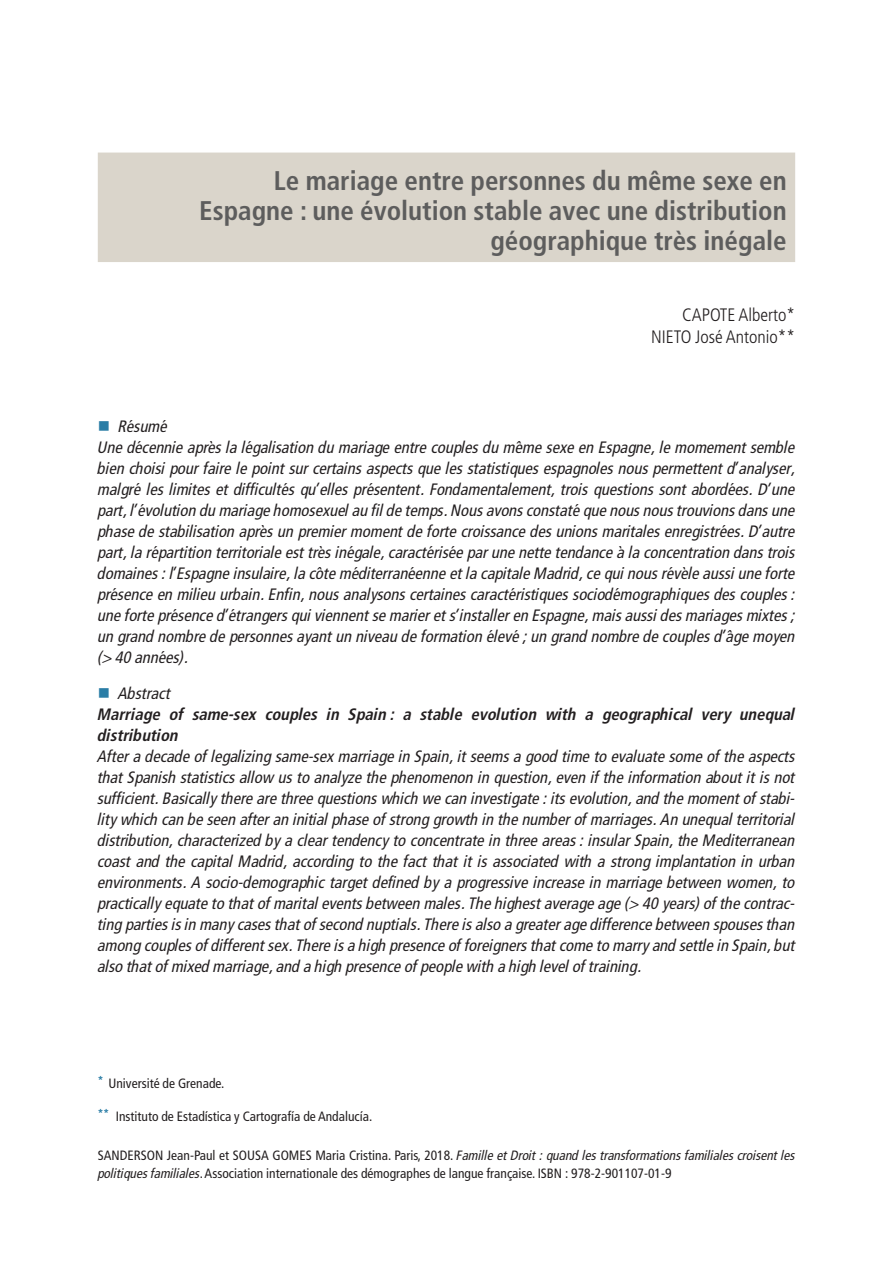
<style>
.page{position:relative;width:893px;height:1263px;background:#fff}
.page>*{position:absolute;margin:0;border:0;box-sizing:border-box;transform-origin:0 0}
.Chap_Titre_3_lignes{font:700 condensed 27px/30px "Frutiger LT Std";color:#5d5d5d;text-align:right}
.Chap_Auteur{font:300 condensed 18px/22.5px "Frutiger LT Std";color:#231f20;text-align:right}
.Résumé_suite{font:italic condensed 16.5px/21px "Frutiger LT Std";color:#231f20;text-align:justify}
.Résumé_suite-2{font:italic 700 condensed 16.5px/21px "Frutiger LT Std";color:#231f20}
.Note_de_bas_de_page{font:condensed 13.5px/18px "Frutiger LT Std";color:#231f20}
.s1{font-style:italic}
</style>
<div class="page">
<div style="left:98px;top:153px;width:697px;height:109px;background:#dad5cb"></div>
<p class="Chap_Titre_3_lignes" style="left:199px;top:166px;width:589px">Le mariage entre personnes du même sexe en<br>Espagne : une évolution stable avec une distribution géographique très inégale</p>
<p class="Chap_Auteur" style="left:651px;top:304px;width:146px">CAPOTE Alberto*<br>NIETO José Antonio**</p>
<p class="Résumé_suite" style="left:118px;top:416px;width:51px">Résumé</p>
<p class="Résumé_suite" style="left:98px;top:437px;width:699px">Une décennie après la légalisation du mariage entre couples du même sexe en Espagne, le momement semble bien choisi pour faire le point sur certains aspects que les statistiques espagnoles nous permettent d’analyser, malgré les limites et difficultés qu’elles présentent. Fondamentalement, trois questions sont abordées. D’une part, l’évolution du mariage homosexuel au fil de temps. Nous avons constaté que nous nous trouvions dans une phase de stabilisation après un premier moment de forte croissance des unions maritales enregistrées. D’autre part, la répartition territoriale est très inégale, caractérisée par une nette tendance à la concentration dans trois domaines : l’Espagne insulaire, la côte méditerranéenne et la capitale Madrid, ce qui nous révèle aussi une forte présence en milieu urbain. Enfin, nous analysons certaines caractéristiques sociodémographiques des couples : une forte présence d’étrangers qui viennent se marier et s’installer en Espagne, mais aussi des mariages mixtes ; un grand nombre de personnes ayant un niveau de formation élevé ; un grand nombre de couples d’âge moyen (&gt; 40 années).</p>
<p class="Résumé_suite" style="left:118px;top:683px;width:54px">Abstract</p>
<p class="Résumé_suite-2" style="left:98px;top:704px;width:699px">Marriage of same-sex couples in Spain : a stable evolution with a geographical very unequal distribution</p>
<p class="Résumé_suite" style="left:98px;top:746px;width:699px">After a decade of legalizing same-sex marriage in Spain, it seems a good time to evaluate some of the aspects that Spanish statistics allow us to analyze the phenomenon in question, even if the information about it is not sufficient. Basically there are three questions which we can investigate : its evolution, and the moment of stabi&shy;lity which can be seen after an initial phase of strong growth in the number of marriages. An unequal territorial distribution, characterized by a clear tendency to concentrate in three areas : insular Spain, the Mediterranean coast and the capital Madrid, according to the fact that it is associated with a strong implantation in urban environments. A socio-demographic target defined by a progressive increase in marriage between women, to practically equate to that of marital events between males. The highest average age (&gt; 40 years) of the contrac&shy;ting parties is in many cases that of second nuptials. There is also a greater age difference between spouses than among couples of different sex. There is a high presence of foreigners that come to marry and settle in Spain, but also that of mixed marriage, and a high presence of people with a high level of training.</p>
<p class="Note_de_bas_de_page" style="left:98px;top:1074px;width:128px"><sup>*</sup> Université de Grenade.</p>
<p class="Note_de_bas_de_page" style="left:98px;top:1107px;width:276px"><sup>**</sup> Instituto de Estadística y Cartografía de Andalucía.</p>
<p class="Note_de_bas_de_page" style="left:98px;top:1146px;width:699px">SANDERSON Jean-Paul et SOUSA GOMES Maria Cristina. Paris, 2018. <span class="s1">Famille et Droit : quand les transformations familiales croisent les politiques familiales</span>. Association internationale des démographes de langue française. ISBN : 978-2-901107-01-9</p>
</div>
